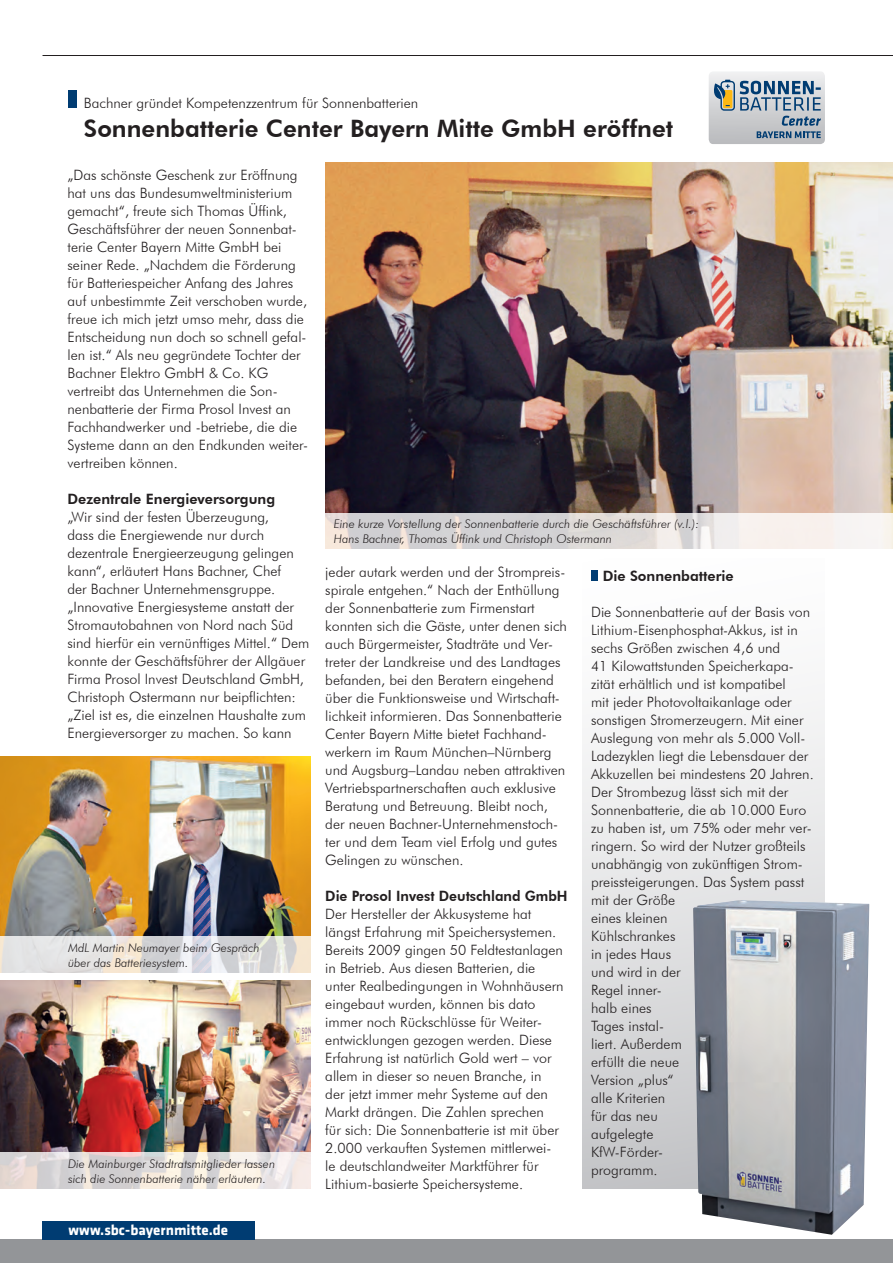
<style>
.page{position:relative;width:893px;height:1263px;background:#fff}
.page>*{position:absolute;margin:0;border:0;box-sizing:border-box;transform-origin:0 0}
.Titel_schmal__12_pt{font:800 24px "Futura BT";color:#231f20}
.t1{font:700 15px "Klavika Basic";color:#fff}
.t2{font:800 15px "Futura BT";color:#fff}
.Fließtext__9_5_pt{font:300 14.25px/18px "Futura BT";color:#231f20}
.Titel_schmal__12_pt-2{font:300 14.25px "Futura BT";color:#231f20}
.Fließtext__9_5_pt-2{font:800 14.25px "Futura BT";color:#231f20}
.Bildunterschrift_kur{font:italic 300 12px "Futura BT";color:#231f20}
.s1{font-weight:800}
</style>
<div class="page">
<hr style="left:43px;top:55px;width:850px;height:1px;background:#231f20">
<div style="left:0;top:1239px;width:893px;height:24px;background:#939598"></div>
<div style="left:68px;top:90px;width:9px;height:18px;background:#003c72"></div>
<div style="left:43px;top:1221px;width:212px;height:18px;background:#003c72"></div>
<img style="left:325px;top:162px;width:568px;height:351px">
<img style="left:0;top:756px;width:310px;height:180px">
<img style="left:0;top:981px;width:310px;height:172px">
<svg style="left:325px;top:513px;width:568px;height:36px;background:#e3dfde"></svg>
<svg style="left:0;top:936px;width:310px;height:37px;background:#e0dfdd"></svg>
<svg style="left:0;top:1153px;width:310px;height:36px;background:#e4dedb"></svg>
<div style="left:583px;top:558px;width:242px;height:631px;background:linear-gradient(to bottom,#fff,#c6c7c9)"></div>
<div style="left:591px;top:570px;width:6px;height:10px;background:#003c72"></div>
<img style="left:693px;top:900px;width:176px;height:335px">
<img style="left:709px;top:72px;width:116px;height:72px">
<svg style="left:711px;top:80px;width:110px;height:58px;background:#9dabb6"></svg>
<p class="Titel_schmal__12_pt-2" style="left:84px;top:94px;width:336px">Bachner gründet Kompetenzzentrum für Sonnenbatterien</p>
<p class="Titel_schmal__12_pt" style="left:84px;top:114px;width:591px">Sonnenbatterie Center Bayern Mitte GmbH eröffnet</p>
<p class="Fließtext__9_5_pt" style="left:68px;top:166px;width:242px">„Das schönste Geschenk zur Eröffnung hat uns das Bundesumweltministerium gemacht“, freute sich Thomas Üffink, Geschäftsführer der neuen Sonnenbat&shy;terie Center Bayern Mitte GmbH bei seiner Rede. „Nachdem die Förderung für Batteriespeicher Anfang des Jahres auf unbestimmte Zeit verschoben wurde, freue ich mich jetzt umso mehr, dass die Entscheidung nun doch so schnell gefal&shy;len ist.“ Als neu gegründete Tochter der Bachner Elektro GmbH &amp; Co. KG vertreibt das Unternehmen die Son&shy;nenbatterie der Firma Prosol Invest an Fachhandwerker und -betriebe, die die Systeme dann an den Endkunden weiter&shy;vertreiben können.</p>
<p class="Fließtext__9_5_pt" style="left:68px;top:490px;width:243px"><span class="s1">Dezentrale Energieversorgung<br></span>„Wir sind der festen Überzeugung,<br>dass die Energiewende nur durch dezentrale Energieerzeugung gelingen kann“, erläutert Hans Bachner, Chef<br>der Bachner Unternehmensgruppe. „Innovative Energiesysteme anstatt der Stromautobahnen von Nord nach Süd sind hierfür ein vernünftiges Mittel.“ Dem konnte der Geschäftsführer der Allgäuer Firma Prosol Invest Deutschland GmbH, Christoph Ostermann nur beipflichten: „Ziel ist es, die einzelnen Haushalte zum Energieversorger zu machen. So kann</p>
<p class="Bildunterschrift_kur" style="left:334px;top:516px;width:367px">Eine kurze Vorstellung der Sonnenbatterie durch die Geschäftsführer (v.l.):</p>
<p class="Bildunterschrift_kur" style="left:334px;top:531px;width:280px">Hans Bachner, Thomas Üffink und Christoph Ostermann</p>
<p class="Fließtext__9_5_pt" style="left:325px;top:562px;width:243px">jeder autark werden und der Strompreis&shy;spirale entgehen.“ Nach der Enthüllung der Sonnenbatterie zum Firmenstart konnten sich die Gäste, unter denen sich auch Bürgermeister, Stadträte und Ver&shy;treter der Landkreise und des Landtages befanden, bei den Beratern eingehend über die Funktionsweise und Wirtschaft&shy;lichkeit informieren. Das Sonnenbatterie Center Bayern Mitte bietet Fachhand&shy;werkern im Raum München–Nürnberg und Augsburg–Landau neben attraktiven Vertriebspartnerschaften auch exklusive Beratung und Betreuung. Bleibt noch, der neuen Bachner-Unternehmenstoch&shy;ter und dem Team viel Erfolg und gutes Gelingen zu wünschen.</p>
<p class="Fließtext__9_5_pt-2" style="left:325px;top:887px;width:244px">Die Prosol Invest Deutschland GmbH</p>
<p class="Fließtext__9_5_pt" style="left:325px;top:904px;width:240px">Der Hersteller der Akkusysteme hat längst Erfahrung mit Speichersystemen.<br>Bereits 2009 gingen 50 Feldtestanlagen in Betrieb. Aus diesen Batterien, die unter Realbedingungen in Wohnhäusern eingebaut wurden, können bis dato immer noch Rückschlüsse für Weiter&shy;entwicklungen gezogen werden. Diese Erfahrung ist natürlich Gold wert – vor allem in dieser so neuen Branche, in der jetzt immer mehr Systeme auf den Markt drängen. Die Zahlen sprechen<br>für sich: Die Sonnenbatterie ist mit über 2.000 verkauften Systemen mittlerwei&shy;le deutschlandweiter Marktführer für Lithium-basierte Speichersysteme.</p>
<p class="Fließtext__9_5_pt-2" style="left:603px;top:567px;width:133px">Die Sonnenbatterie</p>
<p class="Fließtext__9_5_pt" style="left:591px;top:602px;width:224px">Die Sonnenbatterie auf der Basis von<br>Lithium-Eisenphosphat-Akkus, ist in sechs Größen zwischen 4,6 und<br>41 Kilowattstunden Speicherkapa&shy;zität erhältlich und ist kompatibel<br>mit jeder Photovoltaikanlage oder sonstigen Stromerzeugern. Mit einer<br>Auslegung von mehr als 5.000 Voll-<br>Ladezyklen liegt die Lebensdauer der<br>Akkuzellen bei mindestens 20 Jahren.<br>Der Strombezug lässt sich mit der<br>Sonnenbatterie, die ab 10.000 Euro zu haben ist, um 75% oder mehr ver&shy;ringern. So wird der Nutzer großteils unabhängig von zukünftigen Strom&shy;preissteigerungen. Das System passt mit der Größe<br>eines kleinen<br>Kühlschrankes<br>in jedes Haus<br>und wird in der<br>Regel inner-<br>halb eines<br>Tages instal-<br>liert. Außerdem<br>erfüllt die neue<br>Version „plus“<br>alle Kriterien<br>für das neu<br>aufgelegte<br>KfW-Förder-<br>programm.</p>
<p class="Bildunterschrift_kur" style="left:68px;top:940px;width:193px">MdL Martin Neumayer beim Gespräch</p>
<p class="Bildunterschrift_kur" style="left:68px;top:955px;width:122px">über das Batteriesystem.</p>
<p class="Bildunterschrift_kur" style="left:68px;top:1156px;width:209px">Die Mainburger Stadtratsmitglieder lassen</p>
<p class="Bildunterschrift_kur" style="left:68px;top:1171px;width:200px">sich die Sonnenbatterie näher erläutern.</p>
<p class="t2" style="left:101px;top:1222px;width:100px">ww. chner.d</p>
<p class="t1" style="left:68px;top:1220px;width:161px">www.sbc-bayernmitte.de</p>
</div>
